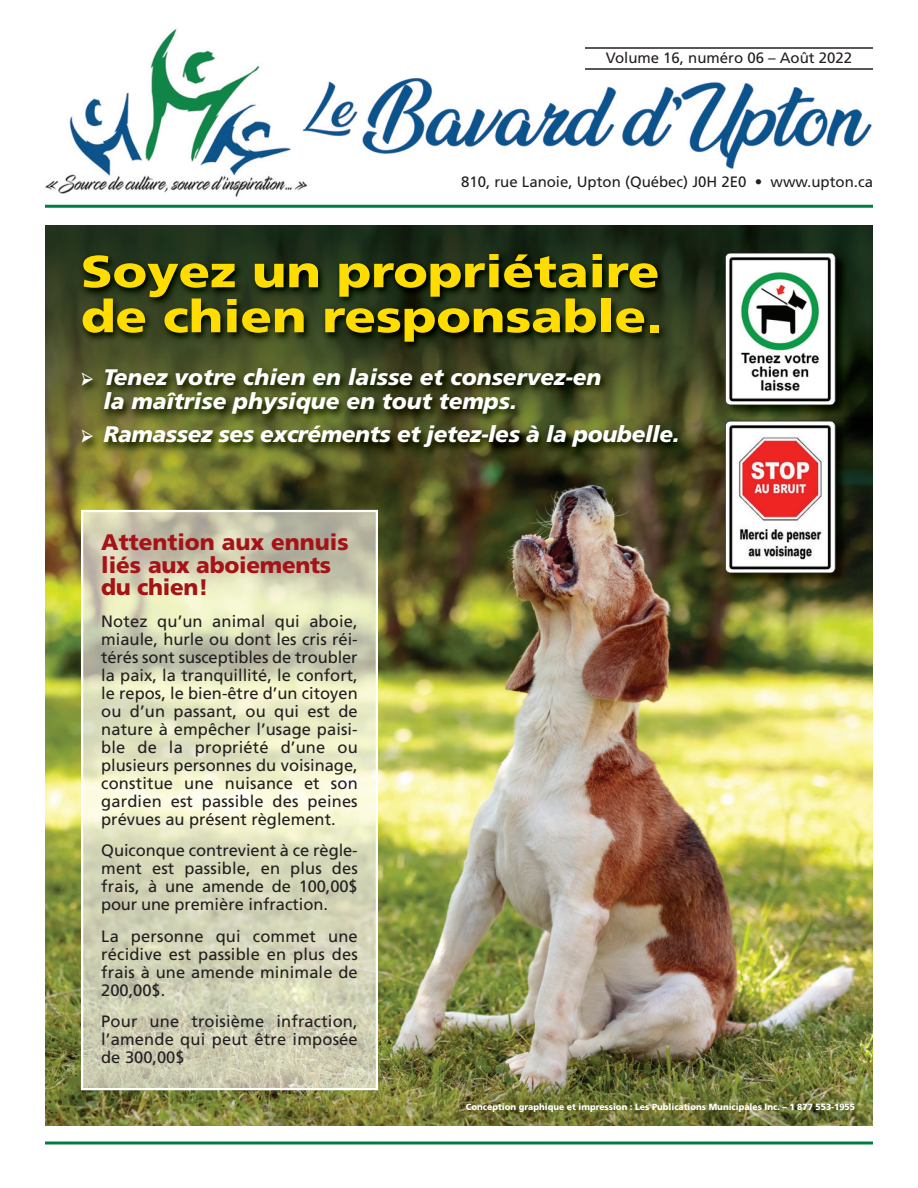
<style>
.page{position:relative;width:918px;height:1188px;background:#fff}
.page>*{position:absolute;margin:0;border:0;box-sizing:border-box;transform-origin:0 0}
.t1{font:900 45px/45px "Frutiger";color:#ffdd01;scale:1.15 1}
.t2{font:italic 900 22.5px/24px "Frutiger";color:#fff}
.t3{font:900 22.5px/22.5px "Frutiger";color:#a51317}
.t4{font:16.5px/18px "Frutiger";letter-spacing:.01em;color:#231f20;text-align:justify}
.t5{font:15px "Frutiger";color:#231f20}
.t6{font:900 9px "Frutiger";color:#fff;scale:.95 1}
.s1{font-family:"Minion Pro";font-weight:700;font-style:normal;font-stretch:condensed}
</style>
<div class="page">
<img style="left:45px;top:225px;width:828px;height:900px">
<img style="left:45px;top:28px;width:827px;height:169px">
<hr style="left:45px;top:205px;width:828px;height:3px;background:#007d43">
<hr style="left:45px;top:1142px;width:828px;height:2px;background:#007d43">
<hr style="left:585px;top:47px;width:288px;height:2px;background:#231f20">
<hr style="left:585px;top:68px;width:288px;height:2px;background:#231f20">
<img style="left:60px;top:243px;width:675px;height:132px">
<img style="left:72px;top:359px;width:649px;height:129px">
<img style="left:84px;top:513px;width:291px;height:574px">
<div style="left:81px;top:510px;width:297px;height:580px;border:2px solid #fff"></div>
<img style="left:721px;top:249px;width:131px;height:341px">
<img style="left:725px;top:253px;width:110px;height:152px;border-radius:5px">
<div style="left:725px;top:253px;width:111px;height:152px;border:2px solid #231f20;border-radius:5px"></div>
<img style="left:725px;top:421px;width:110px;height:152px;border-radius:5px">
<div style="left:725px;top:421px;width:111px;height:152px;border:2px solid #231f20;border-radius:5px"></div>
<p class="t5" style="left:606px;top:52px;width:248px">Volume 16, numéro 06 – Août 2022</p>
<p class="t5" style="left:461px;top:176px;width:413px">810, rue Lanoie, Upton (Québec) J0H 2E0 • www.upton.ca</p>
<h1 class="t1" style="left:81px;top:253px;width:507px">Soyez un propriétaire de chien responsable.</h1>
<h2 class="t2" style="left:104px;top:367px;width:500px;text-indent:-22px"><span class="s1">➢</span> Tenez votre chien en laisse et conservez-en la maîtrise physique en tout temps.</h2>
<h2 class="t2" style="left:81px;top:424px;width:600px"><span class="s1">➢</span> Ramassez ses excréments et jetez-les à la poubelle.</h2>
<h2 class="t3" style="left:101px;top:533px;width:249px">Attention aux ennuis liés aux aboiements du chien!</h2>
<p class="t4" style="left:101px;top:613px;width:258px">Notez qu’un animal qui aboie, miaule, hurle ou dont les cris réi&shy;térés sont susceptibles de troubler la paix, la tranquillité, le confort, le repos, le bien-être d’un citoyen ou d’un passant, ou qui est de nature à empêcher l’usage paisi&shy;ble de la propriété d’une ou plusieurs personnes du voisinage, constitue une nuisance et son gardien est passible des peines prévues au présent règlement.</p>
<p class="t4" style="left:101px;top:843px;width:258px">Quiconque contrevient à ce règle&shy;ment est passible, en plus des frais, à une amende de 100,00$ pour une première infraction.</p>
<p class="t4" style="left:101px;top:928px;width:258px">La personne qui commet une récidive est passible en plus des frais à une amende minimale de 200,00$.</p>
<p class="t4" style="left:101px;top:1014px;width:258px">Pour une troisième infraction, l’amende qui peut être imposée de 300,00$</p>
<p class="t6" style="left:466px;top:1103px;width:411px">Conception graphique et impression : Les Publications Municipales Inc. – 1 877 553-1955</p>
</div>
